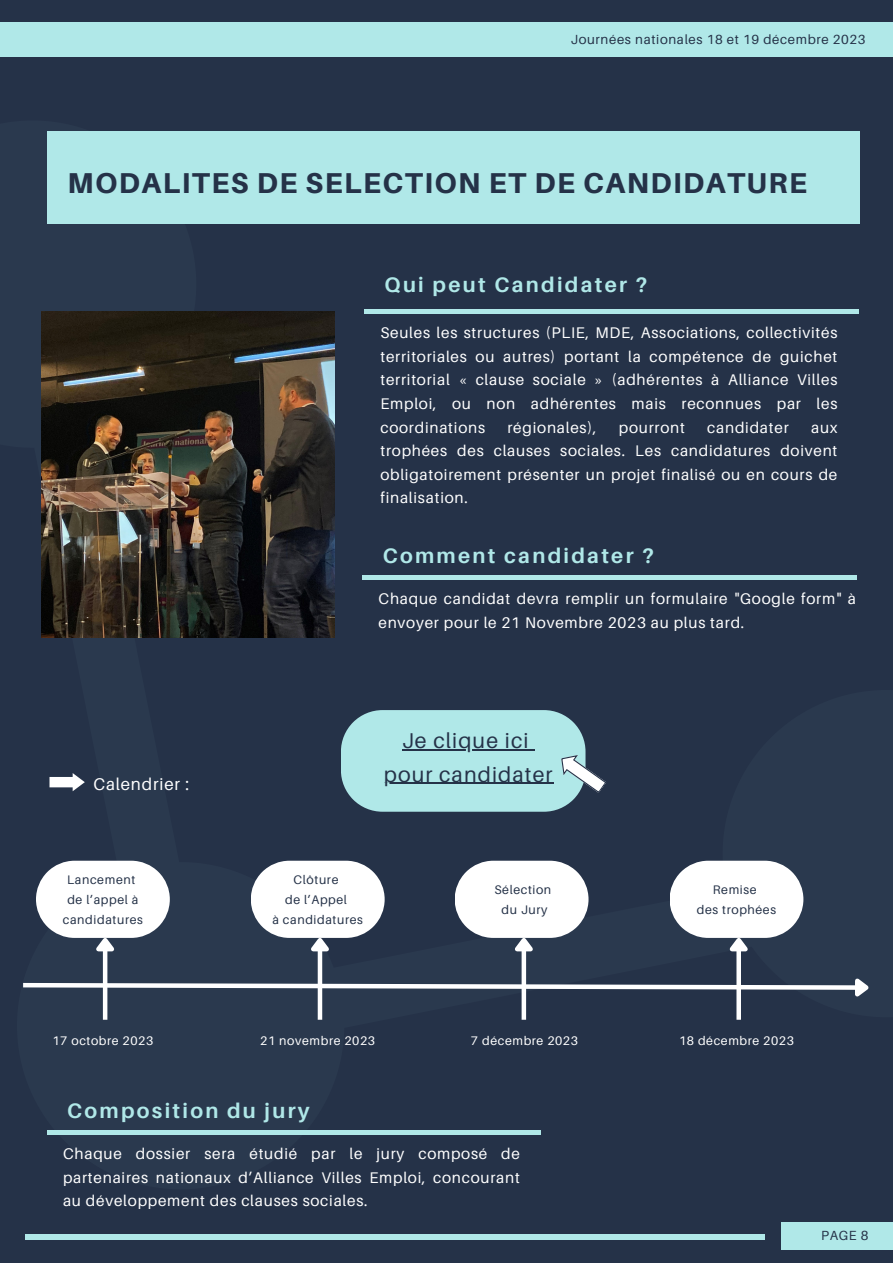
<style>
.page{position:relative;width:893px;height:1264px;background:#fff}
.page>*{position:absolute;margin:0;border:0;box-sizing:border-box;transform-origin:0 0}
.t1{font:800 28.65px "Aileron";letter-spacing:.05em;color:#253248}
.t2{font:21.45px "Aileron";letter-spacing:.05em;color:#253248}
.t3{font:700 21px "Aileron";letter-spacing:.11em;color:#b0e8e8}
.t4{font:16.95px "Aileron";letter-spacing:.05em;color:#fff}
.t5{font:15.45px/23.5px "Aileron";letter-spacing:.05em;color:#fff;text-align:justify}
.t6{font:13.2px "Aileron";letter-spacing:.05em;color:#253248}
.t7{font:12.45px/19.6px "Aileron";letter-spacing:.05em;color:#253248;text-align:center}
.t8{font:12.45px "Aileron";letter-spacing:.05em;color:#fff}
</style>
<div class="page">
<div style="left:0;top:0;width:892px;height:1262px;background:#253248"></div>
<div style="left:781px;top:1221px;width:111px;height:27px;background:#b0e8e8"></div>
<div style="left:25px;top:1234px;width:739px;height:5px;background:#b0e8e8"></div>
<div style="left:0;top:22px;width:892px;height:34px;background:#b0e8e8"></div>
<div style="left:47px;top:131px;width:812px;height:93px;background:#b0e8e8"></div>
<div style="left:364px;top:309px;width:494px;height:5px;background:#b0e8e8"></div>
<img style="left:42px;top:312px;width:292px;height:326px">
<div style="left:362px;top:575px;width:494px;height:5px;background:#b0e8e8"></div>
<hr style="left:47px;top:1130px;width:494px;height:4px;background:#b0e8e8">
<svg style="left:23px;top:974px;width:846px;height:29px"></svg>
<hr style="left:103px;top:950px;width:4px;height:69px;background:#fff">
<svg style="left:36px;top:860px;width:134px;height:95px"></svg>
<hr style="left:318px;top:950px;width:4px;height:69px;background:#fff">
<svg style="left:251px;top:860px;width:133px;height:95px"></svg>
<div style="left:521px;top:950px;width:5px;height:69px;background:#fff"></div>
<svg style="left:455px;top:860px;width:133px;height:95px"></svg>
<div style="left:736px;top:950px;width:5px;height:69px;background:#fff"></div>
<svg style="left:670px;top:860px;width:133px;height:95px"></svg>
<svg style="left:49px;top:773px;width:35px;height:18px"></svg>
<svg style="left:341px;top:710px;width:265px;height:101px"></svg>
<hr style="left:384px;top:782px;width:169px;height:2px;background:#253248">
<p class="t6" style="left:570px;top:31px;width:296px">Journées nationales 18 et 19 décembre 2023</p>
<p class="t1" style="left:67px;top:165px;width:741px">MODALITES DE SELECTION ET DE CANDIDATURE</p>
<p class="t3" style="left:384px;top:272px;width:264px">Qui peut Candidater ?</p>
<p class="t5" style="left:380px;top:320px;width:458px">Seules les structures (PLIE, MDE, Associations, collectivités territoriales ou autres) portant la compétence de guichet territorial « clause sociale » (adhérentes à Alliance Villes Emploi, ou non adhérentes mais reconnues par les coordinations</p>
<p class="t5" style="left:507px;top:415px;width:90px">régionales),</p>
<p class="t5" style="left:618px;top:415px;width:68px">pourront</p>
<p class="t5" style="left:707px;top:415px;width:83px">candidater</p>
<p class="t5" style="left:380px;top:415px;width:458px;text-indent:430px">aux trophées des clauses sociales. Les candidatures doivent obligatoirement présenter un projet finalisé ou en cours de finalisation.</p>
<p class="t3" style="left:382px;top:542px;width:273px">Comment candidater ?</p>
<p class="t4" style="left:93px;top:773px;width:97px">Calendrier :</p>
<p class="t7" style="left:67px;top:869px;width:70px">Lancement</p>
<p class="t7" style="left:63px;top:889px;width:81px">de l’appel à candidatures</p>
<p class="t5" style="left:378px;top:586px;width:479px">Chaque candidat devra remplir un formulaire "Google form" à envoyer pour le 21 Novembre 2023 au plus tard.</p>
<p class="t2" style="left:402px;top:727px;width:128px">Je clique ici</p>
<p class="t2" style="left:384px;top:760px;width:170px">pour candidater</p>
<p class="t7" style="left:293px;top:869px;width:46px">Clôture</p>
<p class="t7" style="left:285px;top:889px;width:63px">de l’Appel</p>
<p class="t7" style="left:272px;top:909px;width:92px">à candidatures</p>
<p class="t7" style="left:494px;top:879px;width:58px">Sélection</p>
<p class="t7" style="left:501px;top:899px;width:47px">du Jury</p>
<p class="t7" style="left:713px;top:879px;width:45px">Remise</p>
<p class="t7" style="left:696px;top:899px;width:81px">des trophées</p>
<p class="t8" style="left:52px;top:1032px;width:102px">17 octobre 2023</p>
<p class="t8" style="left:260px;top:1032px;width:116px">21 novembre 2023</p>
<p class="t8" style="left:471px;top:1032px;width:108px">7 décembre 2023</p>
<p class="t8" style="left:679px;top:1032px;width:116px">18 décembre 2023</p>
<p class="t3" style="left:67px;top:1097px;width:244px">Composition du jury</p>
<p class="t5" style="left:63px;top:1141px;width:458px">Chaque dossier sera étudié par le jury composé de partenaires nationaux d’Alliance Villes Emploi, concourant au développement des clauses sociales.</p>
<p class="t6" style="left:821px;top:1226px;width:49px">PAGE 8</p>
</div>
